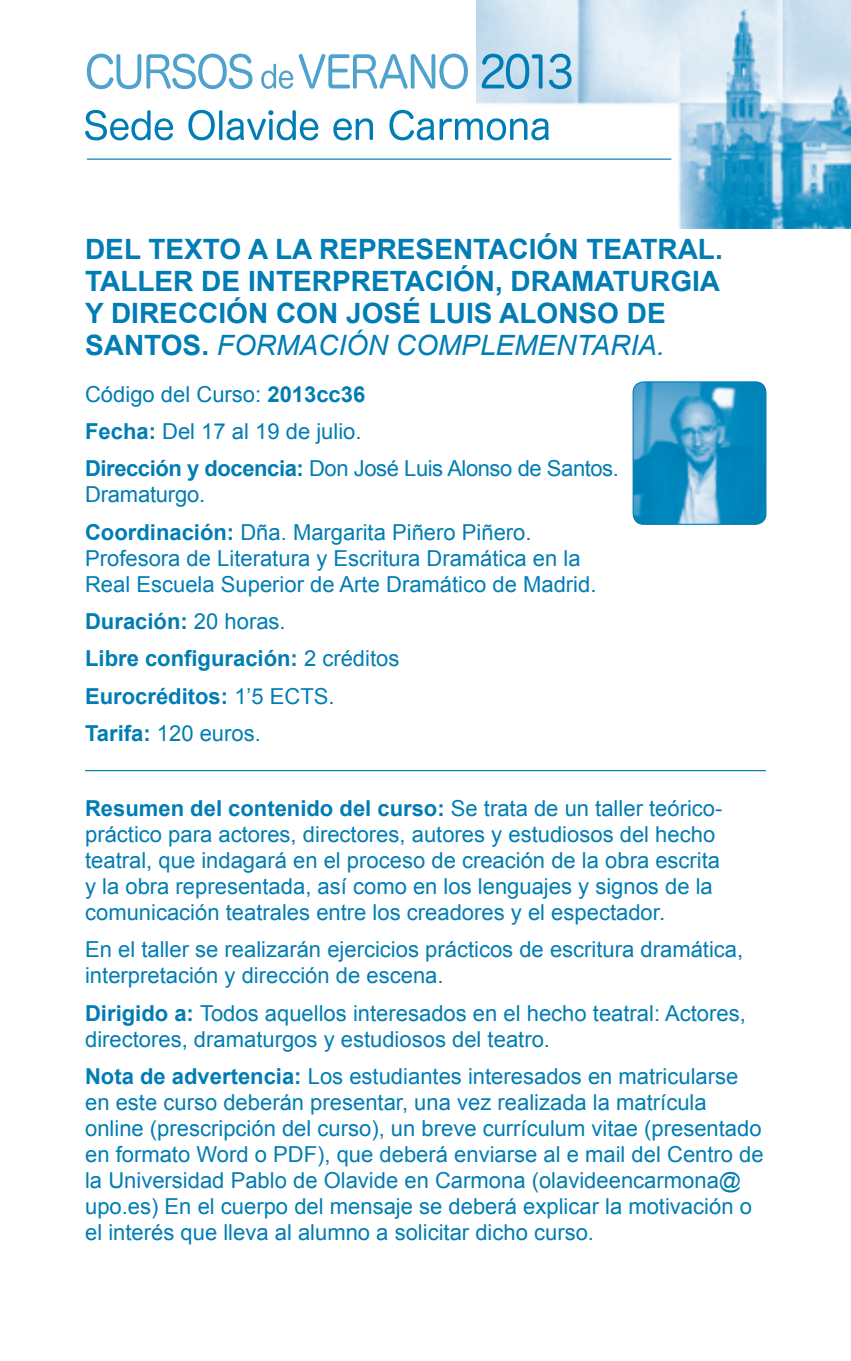
<style>
.page{position:relative;width:851px;height:1361px;background:#fff}
.page>*{position:absolute;margin:0;border:0;box-sizing:border-box;transform-origin:0 0}
.t1{font:700 28px/32px "Arial";color:#007db5}
.t2{font:22px/26px "Arial";color:#007db5}
.t3{font:700 22px/37.4px "Arial";color:#007db5}
.s1{font-weight:400;font-style:italic}
.s2{font-weight:700}
.s3{font-weight:400}
</style>
<div class="page">
<img style="left:476px;top:0;width:374px;height:228px">
<svg style="left:481px;top:54px;width:90px;height:35px;background:#86bedb"></svg>
<svg style="left:87px;top:54px;width:165px;height:35px"></svg>
<svg style="left:261px;top:54px;width:207px;height:35px"></svg>
<hr style="left:87px;top:158px;width:584px;height:2px;background:#007db5">
<hr style="left:85px;top:770px;width:680px;height:1px;background:#007db5">
<svg style="left:85px;top:110px;width:463px;height:30px"></svg>
<img style="left:634px;top:382px;width:131px;height:142px">
<div style="left:632px;top:381px;width:134px;height:144px;border:1px solid #007db5;border-radius:11px"></div>
<p class="t1" style="left:85px;top:233px;width:639px">DEL TEXTO A LA REPRESENTACIÓN TEATRAL.<br>TALLER DE INTERPRETACIÓN, DRAMATURGIA Y DIRECCIÓN CON JOSÉ LUIS ALONSO DE SANTOS. <span class="s1">FORMACIÓN COMPLEMENTARIA.</span></p>
<p class="t2" style="left:85px;top:375px;width:535px;line-height:37.4px">Código del Curso: <span class="s2">2013cc36<br>Fecha:</span> Del 17 al 19 de julio.<br><span class="s2">Dirección y docencia:</span> Don José Luis Alonso de Santos.</p>
<p class="t2" style="left:85px;top:476px;width:448px;line-height:37.4px">Dramaturgo.<br><span class="s2">Coordinación:</span> Dña. Margarita Piñero Piñero.</p>
<p class="t2" style="left:85px;top:545px;width:513px">Profesora de Literatura y Escritura Dramática en la<br>Real Escuela Superior de Arte Dramático de Madrid.</p>
<p class="t3" style="left:85px;top:602px;width:316px">Duración: <span class="s3">20 horas.<br></span>Libre configuración: <span class="s3">2 créditos<br></span>Eurocréditos: <span class="s3">1’5 ECTS.<br></span>Tarifa: <span class="s3">120 euros.</span></p>
<p class="t2" style="left:85px;top:795px;width:638px"><span class="s2">Resumen del contenido del curso:</span> Se trata de un taller teórico&shy;práctico para actores, directores, autores y estudiosos del hecho teatral, que indagará en el proceso de creación de la obra escrita y la obra representada, así como en los lenguajes y signos de la comunicación teatrales entre los creadores y el espectador.</p>
<p class="t2" style="left:85px;top:936px;width:659px">En el taller se realizarán ejercicios prácticos de escritura dramática, interpretación y dirección de escena.</p>
<p class="t2" style="left:85px;top:1000px;width:662px"><span class="s2">Dirigido a:</span> Todos aquellos interesados en el hecho teatral: Actores, directores, dramaturgos y estudiosos del teatro.</p>
<p class="t2" style="left:85px;top:1063px;width:680px"><span class="s2">Nota de advertencia:</span> Los estudiantes interesados en matricularse en este curso deberán presentar, una vez realizada la matrícula online (prescripción del curso), un breve currículum vitae (presentado en formato Word o PDF), que deberá enviarse al e mail del Centro de la Universidad Pablo de Olavide en Carmona (olavideencarmona@ upo.es) En el cuerpo del mensaje se deberá explicar la motivación o el interés que lleva al alumno a solicitar dicho curso.</p>
</div>
